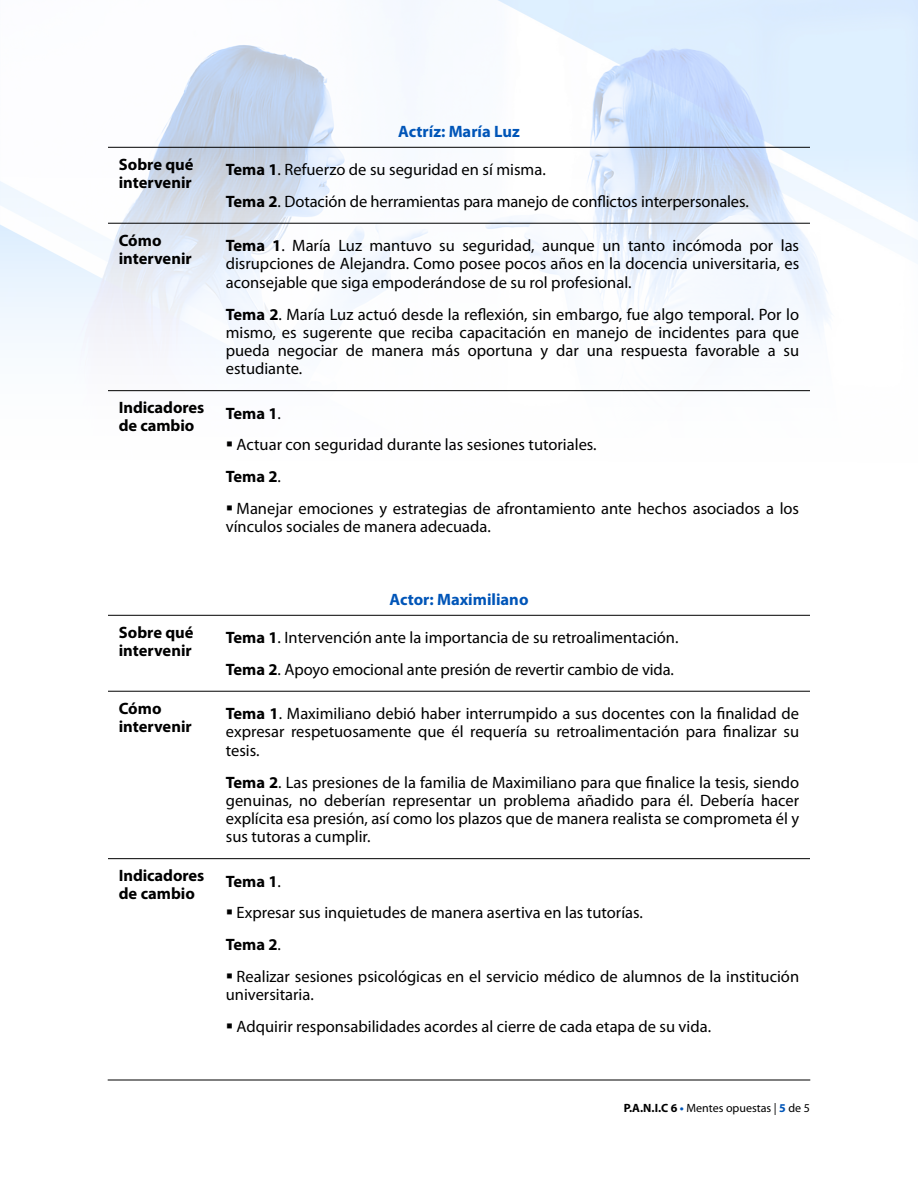
<style>
.page{position:relative;width:918px;height:1188px;background:#fff}
.page>*{position:absolute;margin:0;border:0;box-sizing:border-box;transform-origin:0 0}
.t1{font:16.5px/18.3px "Myriad Pro";color:#000;text-align:justify}
.t2{font:700 16.5px/18.3px "Myriad Pro";color:#000}
.t3{font:700 16.5px "Myriad Pro";color:#0055b8}
.t4{font:12px "Myriad Pro";color:#000}
.s1{font-weight:700}
.s2{font-weight:400}
.s3{font-weight:700;color:#0055b8}
</style>
<div class="page">
<hr style="left:108px;top:1080px;width:702px;height:1px;background:#000">
<img style="left:0;top:0;width:918px;height:392px">
<hr style="left:108px;top:147px;width:702px;height:1px;background:#000">
<hr style="left:108px;top:223px;width:702px;height:1px;background:#000">
<hr style="left:108px;top:390px;width:702px;height:1px;background:#000">
<hr style="left:108px;top:615px;width:702px;height:1px;background:#000">
<hr style="left:108px;top:691px;width:702px;height:1px;background:#000">
<hr style="left:108px;top:858px;width:702px;height:1px;background:#000">
<p class="t3" style="left:398px;top:124px;width:123px">Actríz: María Luz</p>
<p class="t2" style="left:119px;top:157px;width:76px">Sobre qué intervenir</p>
<p class="t1" style="left:226px;top:155px;width:524px;line-height:31.8px"><span class="s1">Tema 1</span>. Refuerzo de su seguridad en sí misma.<br><span class="s1">Tema 2</span>. Dotación de herramientas para manejo de conflictos interpersonales.</p>
<p class="t2" style="left:119px;top:232px;width:75px">Cómo intervenir</p>
<p class="t1" style="left:226px;top:238px;width:575px"><span class="s1">Tema 1</span>. María Luz mantuvo su seguridad, aunque un tanto incómoda por las disrupciones de Alejandra. Como posee pocos años en la docencia universitaria, es aconsejable que siga empoderándose de su rol profesional.</p>
<p class="t1" style="left:226px;top:306px;width:575px"><span class="s1">Tema 2</span>. María Luz actuó desde la reflexión, sin embargo, fue algo temporal. Por lo mismo, es sugerente que reciba capacitación en manejo de incidentes para que pueda negociar de manera más oportuna y dar una respuesta favorable a su estudiante.</p>
<p class="t2" style="left:119px;top:400px;width:87px">Indicadores de cambio</p>
<p class="t2" style="left:226px;top:405px;width:57px">Tema 1<span class="s2">.</span></p>
<p class="t1" style="left:237px;top:437px;width:362px">Actuar con seguridad durante las sesiones tutoriales.</p>
<p class="t2" style="left:226px;top:469px;width:57px">Tema 2<span class="s2">.</span></p>
<p class="t1" style="left:237px;top:501px;width:564px">Manejar emociones y estrategias de afrontamiento ante hechos asociados a los</p>
<p class="t1" style="left:226px;top:519px;width:267px">vínculos sociales de manera adecuada.</p>
<p class="t3" style="left:389px;top:592px;width:141px">Actor: Maximiliano</p>
<p class="t2" style="left:119px;top:625px;width:76px">Sobre qué intervenir</p>
<p class="t1" style="left:226px;top:623px;width:454px;line-height:31.8px"><span class="s1">Tema 1</span>. Intervención ante la importancia de su retroalimentación.<br><span class="s1">Tema 2</span>. Apoyo emocional ante presión de revertir cambio de vida.</p>
<p class="t2" style="left:119px;top:700px;width:75px">Cómo intervenir</p>
<p class="t1" style="left:226px;top:706px;width:575px"><span class="s1">Tema 1</span>. Maximiliano debió haber interrumpido a sus docentes con la finalidad de expresar respetuosamente que él requería su retroalimentación para finalizar su tesis.</p>
<p class="t1" style="left:226px;top:774px;width:575px"><span class="s1">Tema 2</span>. Las presiones de la familia de Maximiliano para que finalice la tesis, siendo genuinas, no deberían representar un problema añadido para él. Debería hacer explícita esa presión, así como los plazos que de manera realista se comprometa él y sus tutoras a cumplir.</p>
<p class="t2" style="left:119px;top:868px;width:87px">Indicadores de cambio</p>
<p class="t2" style="left:226px;top:873px;width:57px">Tema 1<span class="s2">.</span></p>
<p class="t1" style="left:237px;top:905px;width:408px">Expresar sus inquietudes de manera asertiva en las tutorías.</p>
<p class="t2" style="left:226px;top:937px;width:57px">Tema 2<span class="s2">.</span></p>
<p class="t1" style="left:237px;top:969px;width:564px">Realizar sesiones psicológicas en el servicio médico de alumnos de la institución</p>
<p class="t1" style="left:237px;top:980px;width:476px;line-height:31.8px;text-indent:-11px">universitaria.<br>Adquirir responsabilidades acordes al cierre de cada etapa de su vida.</p>
<p class="t4" style="left:624px;top:1102px;width:188px"><span class="s1">P.A.N.I.C 6</span> <span class="s3">•</span> Mentes opuestas | <span class="s3">5</span> de 5</p>
</div>
